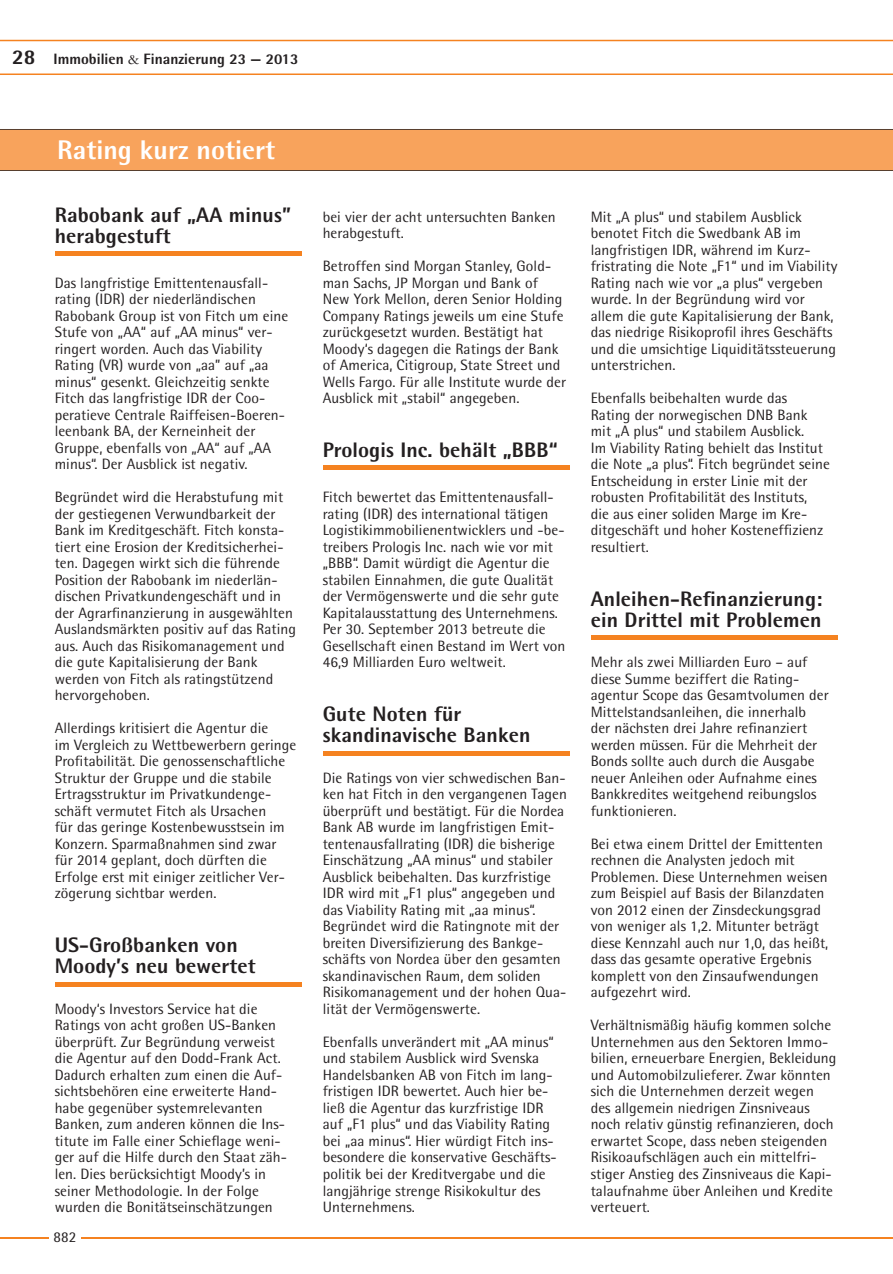
<style>
.page{position:relative;width:893px;height:1274px;background:#fff}
.page>*{position:absolute;margin:0;border:0;box-sizing:border-box;transform-origin:0 0}
.t1{font:800 27px "Rotis Semi Sans";color:#fff}
.t2{font:800 21px/21px "Rotis Semi Sans";letter-spacing:.005em;color:#231f20}
.t3{font:15px/16.5px "Rotis Semi Sans";letter-spacing:.005em;color:#231f20}
.t4{font:800 15px "Rotis Semi Sans";color:#231f20}
.s1{font-family:"Garamond";font-weight:400}
</style>
<div class="page">
<hr style="left:0;top:1237px;width:893px;height:1px;background:#f58220">
<div style="left:49px;top:1221px;width:32px;height:31px;background:#fff"></div>
<svg style="left:0;top:40px;width:893px;height:35px"></svg>
<div style="left:0;top:129px;width:893px;height:42px;background:#f8a35c"></div>
<div style="left:55px;top:251px;width:246px;height:5px;background:#f58220"></div>
<hr style="left:55px;top:982px;width:246px;height:4px;background:#f58220">
<hr style="left:323px;top:466px;width:246px;height:4px;background:#f58220">
<hr style="left:323px;top:751px;width:246px;height:4px;background:#f58220">
<div style="left:590px;top:635px;width:247px;height:5px;background:#f58220"></div>
<h2 class="t2" style="left:12px;top:46px;width:25px">28</h2>
<p class="t4" style="left:54px;top:50px;width:246px">Immobilien <span class="s1">&amp;</span> Finanzierung 23 — 2013</p>
<h1 class="t1" style="left:57px;top:133px;width:219px">Rating kurz notiert</h1>
<h2 class="t2" style="left:55px;top:204px;width:238px">Rabobank auf „AA minus” herabgestuft</h2>
<p class="t3" style="left:55px;top:274px;width:235px">Das langfristige Emittentenausfall&shy;rating (IDR) der niederländischen Rabobank Group ist von Fitch um eine Stufe von „AA“ auf „AA minus“ ver&shy;ringert worden. Auch das Viability Rating (VR) wurde von „aa” auf „aa minus“ gesenkt. Gleichzeitig senkte Fitch das langfristige IDR der Coo&shy;peratieve Centrale Raiffeisen-Boeren&shy;leenbank BA, der Kerneinheit der Gruppe, ebenfalls von „AA“ auf „AA minus“. Der Ausblick ist negativ.</p>
<p class="t3" style="left:55px;top:489px;width:243px">Begründet wird die Herabstufung mit der gestiegenen Verwundbarkeit der Bank im Kreditgeschäft. Fitch konsta&shy;tiert eine Erosion der Kreditsicherhei&shy;ten. Dagegen wirkt sich die führende Position der Rabobank im niederlän&shy;dischen Privatkundengeschäft und in der Agrarfinanzierung in ausgewählten Auslandsmärkten positiv auf das Rating aus. Auch das Risikomanagement und die gute Kapitalisierung der Bank werden von Fitch als ratingstützend hervorgehoben.</p>
<p class="t3" style="left:55px;top:720px;width:243px">Allerdings kritisiert die Agentur die<br>im Vergleich zu Wettbewerbern geringe Profitabilität. Die genossenschaftliche Struktur der Gruppe und die stabile Ertragsstruktur im Privatkundenge&shy;schäft vermutet Fitch als Ursachen<br>für das geringe Kostenbewusstsein im Konzern. Sparmaßnahmen sind zwar für 2014 geplant, doch dürften die Erfolge erst mit einiger zeitlicher Ver&shy;zögerung sichtbar werden.</p>
<h2 class="t2" style="left:55px;top:934px;width:203px">US-Großbanken von<br>Moody’s neu bewertet</h2>
<p class="t3" style="left:55px;top:1000px;width:234px">Moody‘s Investors Service hat die Ratings von acht großen US-Banken überprüft. Zur Begründung verweist die Agentur auf den Dodd-Frank Act.<br>Dadurch erhalten zum einen die Auf&shy;sichtsbehören eine erweiterte Hand&shy;habe gegenüber systemrelevanten Banken, zum anderen können die Ins&shy;titute im Falle einer Schieflage weni&shy;ger auf die Hilfe durch den Staat zäh&shy;len. Dies berücksichtigt Moody’s in seiner Methodologie. In der Folge wurden die Bonitätseinschätzungen</p>
<p class="t3" style="left:54px;top:1228px;width:24px">882</p>
<p class="t3" style="left:55px;top:1231px;width:22px">xxx</p>
<p class="t3" style="left:323px;top:208px;width:235px">bei vier der acht untersuchten Banken herabgestuft.</p>
<p class="t3" style="left:323px;top:258px;width:245px">Betroffen sind Morgan Stanley, Gold&shy;man Sachs, JP Morgan und Bank of New York Mellon, deren Senior Holding Company Ratings jeweils um eine Stufe zurückgesetzt wurden. Bestätigt hat Moody‘s dagegen die Ratings der Bank of America, Citigroup, State Street und Wells Fargo. Für alle Institute wurde der Ausblick mit „stabil“ angegeben.</p>
<h2 class="t2" style="left:323px;top:439px;width:237px">Prologis Inc. behält „BBB“</h2>
<p class="t3" style="left:323px;top:489px;width:244px">Fitch bewertet das Emittentenausfall&shy;rating (IDR) des international tätigen Logistikimmobilienentwicklers und -be&shy;treibers Prologis Inc. nach wie vor mit „BBB“. Damit würdigt die Agentur die stabilen Einnahmen, die gute Qualität der Vermögenswerte und die sehr gute Kapitalausstattung des Unternehmens.<br>Per 30. September 2013 betreute die Gesellschaft einen Bestand im Wert von 46,9 Milliarden Euro weltweit.</p>
<h2 class="t2" style="left:323px;top:703px;width:209px">Gute Noten für skandinavische Banken</h2>
<p class="t3" style="left:323px;top:769px;width:246px">Die Ratings von vier schwedischen Ban&shy;ken hat Fitch in den vergangenen Tagen überprüft und bestätigt. Für die Nordea Bank AB wurde im langfristigen Emit&shy;tentenausfallrating (IDR) die bisherige Einschätzung „AA minus“ und stabiler Ausblick beibehalten. Das kurzfristige IDR wird mit „F1 plus“ angegeben und das Viability Rating mit „aa minus“.<br>Begründet wird die Ratingnote mit der breiten Diversifizierung des Bankge&shy;schäfts von Nordea über den gesamten skandinavischen Raum, dem soliden Risikomanagement und der hohen Qua&shy;lität der Vermögenswerte.</p>
<p class="t3" style="left:323px;top:1033px;width:235px">Ebenfalls unverändert mit „AA minus“ und stabilem Ausblick wird Svenska Handelsbanken AB von Fitch im lang&shy;fristigen IDR bewertet. Auch hier be&shy;ließ die Agentur das kurzfristige IDR auf „F1 plus“ und das Viability Rating bei „aa minus“. Hier würdigt Fitch ins&shy;besondere die konservative Geschäfts&shy;politik bei der Kreditvergabe und die langjährige strenge Risikokultur des Unternehmens.</p>
<p class="t3" style="left:590px;top:208px;width:248px">Mit „A plus“ und stabilem Ausblick benotet Fitch die Swedbank AB im langfristigen IDR, während im Kurz&shy;fristrating die Note „F1“ und im Viability Rating nach wie vor „a plus“ vergeben wurde. In der Begründung wird vor allem die gute Kapitalisierung der Bank, das niedrige Risikoprofil ihres Geschäfts und die umsichtige Liquiditätssteuerung unterstrichen.</p>
<p class="t3" style="left:590px;top:390px;width:241px">Ebenfalls beibehalten wurde das Rating der norwegischen DNB Bank mit „A plus“ und stabilem Ausblick.<br>Im Viability Rating behielt das Institut die Note „a plus“. Fitch begründet seine Entscheidung in erster Linie mit der robusten Profitabilität des Instituts,<br>die aus einer soliden Marge im Kre&shy;ditgeschäft und hoher Kosteneffizienz resultiert.</p>
<h2 class="t2" style="left:590px;top:587px;width:233px">Anleihen-Refinanzierung: ein Drittel mit Problemen</h2>
<p class="t3" style="left:590px;top:654px;width:239px">Mehr als zwei Milliarden Euro – auf diese Summe beziffert die Rating&shy;agentur Scope das Gesamtvolumen der Mittelstandsanleihen, die innerhalb der nächsten drei Jahre refinanziert werden müssen. Für die Mehrheit der Bonds sollte auch durch die Ausgabe neuer Anleihen oder Aufnahme eines Bankkredites weitgehend reibungslos funktionieren.</p>
<p class="t3" style="left:590px;top:835px;width:239px">Bei etwa einem Drittel der Emittenten rechnen die Analysten jedoch mit Problemen. Diese Unternehmen weisen zum Beispiel auf Basis der Bilanzdaten von 2012 einen der Zinsdeckungsgrad von weniger als 1,2. Mitunter beträgt diese Kennzahl auch nur 1,0, das heißt, dass das gesamte operative Ergebnis komplett von den Zinsaufwendungen aufgezehrt wird.</p>
<p class="t3" style="left:590px;top:1017px;width:247px">Verhältnismäßig häufig kommen solche Unternehmen aus den Sektoren Immo&shy;bilien, erneuerbare Energien, Bekleidung und Automobilzulieferer. Zwar könnten sich die Unternehmen derzeit wegen des allgemein niedrigen Zinsniveaus noch relativ günstig refinanzieren, doch erwartet Scope, dass neben steigenden Risikoaufschlägen auch ein mittelfri&shy;stiger Anstieg des Zinsniveaus die Kapi&shy;talaufnahme über Anleihen und Kredite verteuert.</p>
</div>
